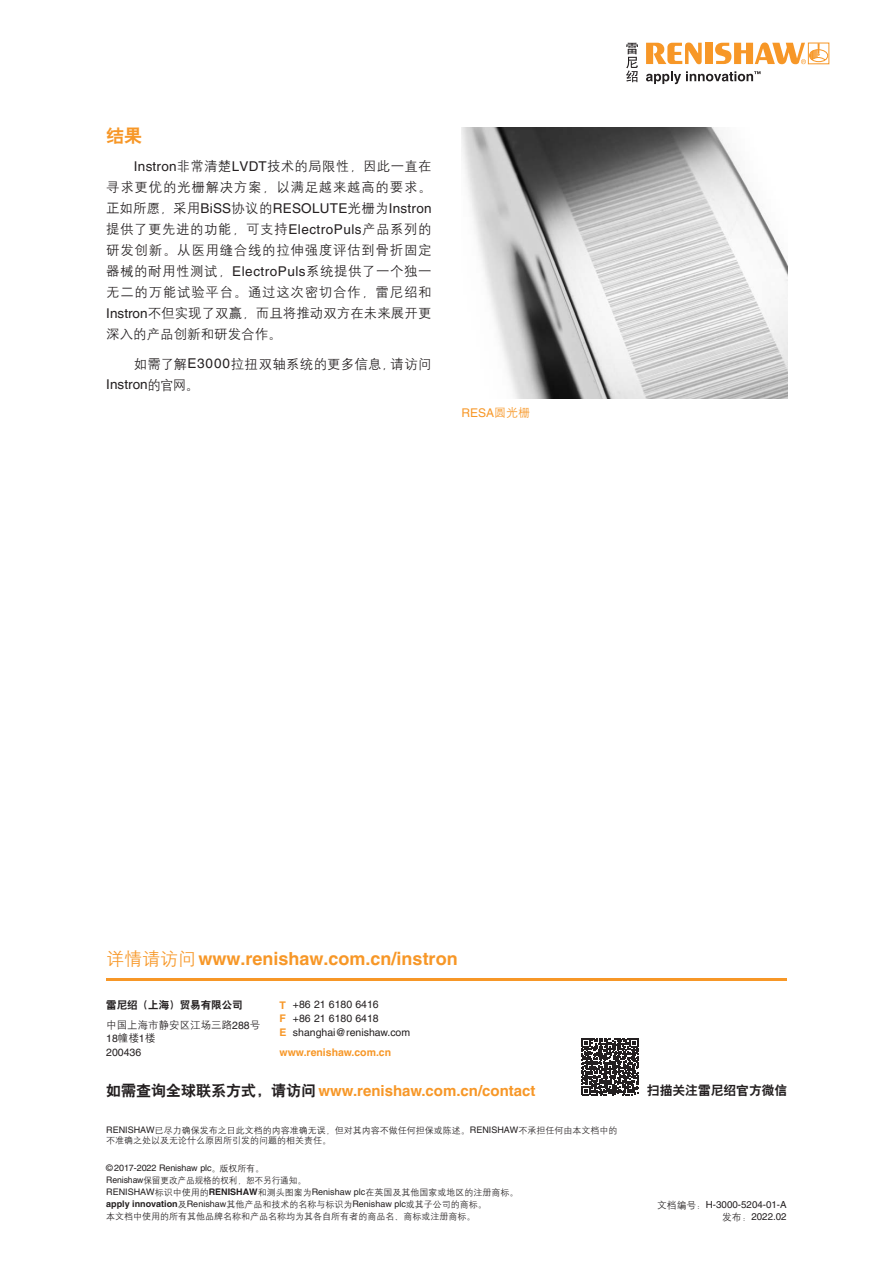
<style>
.page{position:relative;width:893px;height:1263px;background:#fff}
.page>*{position:absolute;margin:0;border:0;box-sizing:border-box;transform-origin:0 0}
.Call_to_action{font:700 18px "Helvetica LT Pro";color:#f79727}
.Main_body_text_8pt{font:18px "H Yb 2 gj";color:#f79727}
.t1{font:700 15px "Helvetica LT Pro";color:#f79727}
.Main_body_text_8pt-2{font:13.5px/21px "H Yg 2 gj";letter-spacing:.015em;color:#231f20;text-align:justify}
.t2{font:12.75px "H Yb 2 gj";color:#231f20}
.Caption_text_7pt{font:12px "Helvetica LT Pro";color:#f79727}
.t3{font:10.5px/13.6px "Helvetica LT Pro";color:#231f20}
.t4{font:700 10.5px "Helvetica LT Pro";color:#f79727}
.t5{font:10.5px "H Yg 2 gj";color:#231f20}
.t6{font:10.5px "H Yb 2 gj";color:#231f20}
.t7{font:9.75px/12px "Helvetica LT Pro";color:#231f20;text-align:right}
.t8{font:9px/12px "H Yg 2 gj";color:#231f20;scale:.96 1}
.t9{font:9px/10.8px "H Yg 2 gj";color:#231f20}
.t10{font:9px "Helvetica LT Pro";letter-spacing:-.01em;color:#231f20}
.s1{font-family:"Helvetica LT Pro"}
.s2{font-family:"H Yg 2 gj"}
.s3{font-family:"H Yg 2 gj";font-weight:400}
.s4{font-weight:700;color:#f79727}
.s5{font-family:"H Yb 2 gj";font-weight:400;color:#231f20}
.s6{font-family:"Helvetica LT Pro";font-weight:700}
</style>
<div class="page">
<svg style="left:646px;top:43px;width:56px;height:21px"></svg>
<div style="left:705px;top:43px;width:8px;height:21px;background:#f79727"></div>
<svg style="left:715px;top:43px;width:113px;height:21px"></svg>
<svg style="left:646px;top:71px;width:114px;height:13px"></svg>
<svg style="left:626px;top:43px;width:12px;height:39px"></svg>
<img style="left:461px;top:128px;width:327px;height:271px">
<hr style="left:106px;top:978px;width:681px;height:2px;background:#f79727">
<svg style="left:581px;top:1038px;width:57px;height:57px"></svg>
<p class="Main_body_text_8pt" style="left:106px;top:126px;width:37px">结果</p>
<p class="Main_body_text_8pt-2" style="left:106px;top:155px;width:327px;line-height:21.5px;text-indent:28px"><span class="s1">Instron</span>非常清楚<span class="s1">LVDT</span>技术的局限性，因此一直在寻求更优的光栅解决方案，以满足越来越高的要求。正如所愿，采用<span class="s1">BiSS</span>协议的<span class="s1">RESOLUTE</span>光栅为<span class="s1">Instron</span></p>
<p class="Main_body_text_8pt-2" style="left:106px;top:218px;width:327px">提供了更先进的功能，可支持<span class="s1">ElectroPuls</span>产品系列的研发创新。从医用缝合线的拉伸强度评估到骨折固定器械的耐用性测试，<span class="s1">ElectroPuls</span>系统提供了一个独一无二的万能试验平台。通过这次密切合作，雷尼绍和<span class="s1">Instron</span>不但实现了双赢，而且将推动双方在未来展开更深入的产品创新和研发合作。</p>
<p class="Main_body_text_8pt-2" style="left:106px;top:352px;width:327px;line-height:21.9px;text-indent:28px">如需了解<span class="s1">E3000</span>拉扭双轴系统的更多信息，请访问<br><span class="s1">Instron</span>的官网。</p>
<p class="Caption_text_7pt" style="left:461px;top:406px;width:70px">RESA<span class="s2">圆光栅</span></p>
<p class="Call_to_action" style="left:106px;top:948px;width:353px"><span class="s3">详情请访问</span>www.renishaw.com.cn/instron</p>
<p class="t6" style="left:106px;top:999px;width:138px">雷尼绍（上海）贸易有限公司</p>
<p class="t5" style="left:106px;top:1020px;width:156px">中国上海市静安区江场三路<span class="s1">288</span>号</p>
<p class="t3" style="left:106px;top:1031px;width:51px">18<span class="s2">幢楼</span>1<span class="s2">楼<br></span>200436</p>
<p class="t3" style="left:280px;top:998px;width:132px"><span class="s4">T</span> +86 21 6180 6416<br><span class="s4">F</span> +86 21 6180 6418<br><span class="s4">E</span> shanghai@renishaw.com</p>
<p class="t4" style="left:280px;top:1045px;width:113px">www.renishaw.com.cn</p>
<p class="t1" style="left:106px;top:1082px;width:431px"><span class="s5">如需查询全球联系方式，请访问</span> www.renishaw.com.cn/contact</p>
<p class="t2" style="left:647px;top:1083px;width:142px">扫描关注雷尼绍官方微信</p>
<p class="t9" style="left:106px;top:1124px;width:513px"><span class="s1">RENISHAW</span>已尽力确保发布之日此文档的内容准确无误，但对其内容不做任何担保或陈述。<span class="s1">RENISHAW</span>不承担任何由本文档中的不准确之处以及无论什么原因所引发的问题的相关责任。</p>
<p class="t10" style="left:106px;top:1163px;width:159px">© 2017-2022 Renishaw plc<span class="s2">。版权所有。</span></p>
<p class="t8" style="left:106px;top:1174px;width:431px"><span class="s1">Renishaw</span>保留更改产品规格的权利，恕不另行通知。<br><span class="s1">RENISHAW</span>标识中使用的<span class="s6">RENISHAW</span>和测头图案为<span class="s1">Renishaw plc</span>在英国及其他国家或地区的注册商标。<span class="s6">apply innovation</span>及<span class="s1">Renishaw</span>其他产品和技术的名称与标识为<span class="s1">Renishaw plc</span>或其子公司的商标。<br>本文档中使用的所有其他品牌名称和产品名称均为其各自所有者的商品名、商标或注册商标。</p>
<p class="t7" style="left:657px;top:1199px;width:131px"><span class="s2">文档编号：</span>H-3000-5204-01-A<span class="s2">发布：</span>2022.02</p>
</div>
